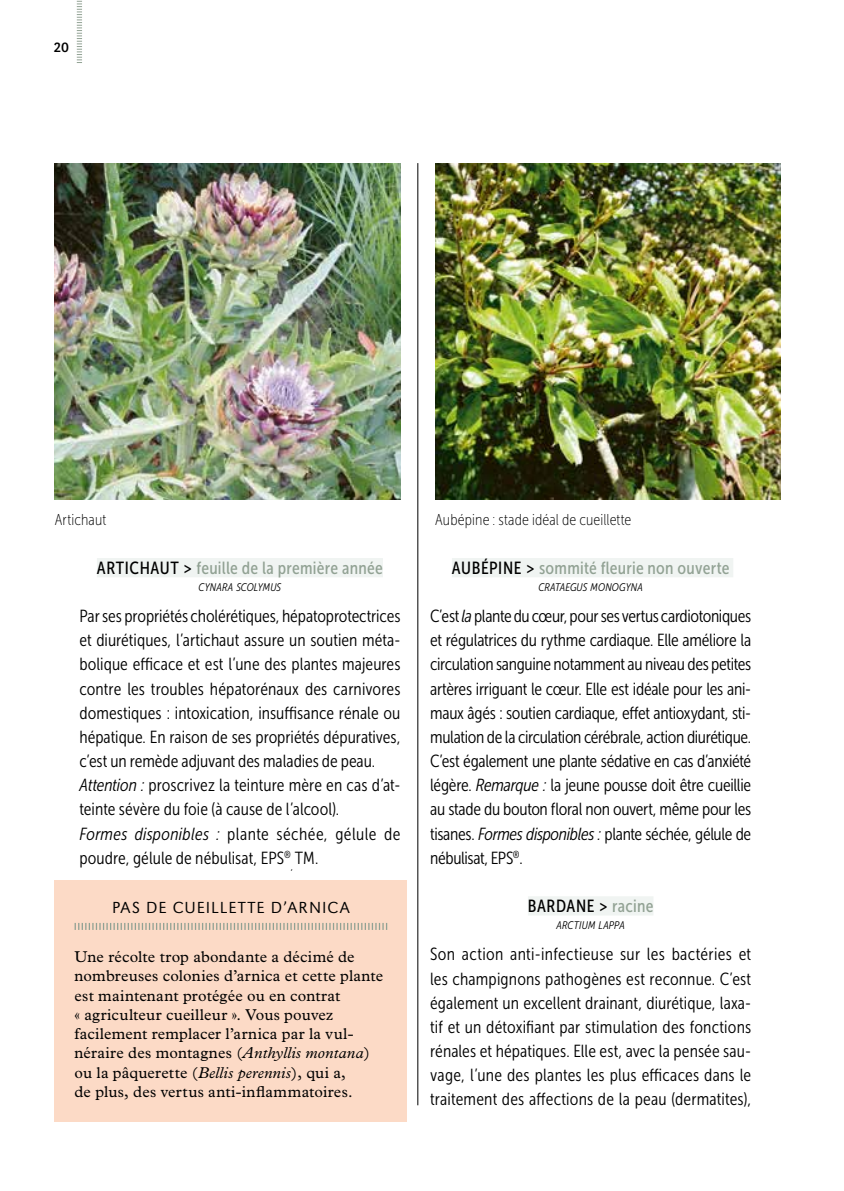
<style>
.page{position:relative;width:844px;height:1191px;background:#fff}
.page>*{position:absolute;margin:0;border:0;box-sizing:border-box;transform-origin:0 0}
.t1{font:17.5px/24.2px "Museo Sans Cond 300";color:#000;text-align:justify}
.t2{font:17.5px "Museo Sans Cond 500";letter-spacing:.015em;color:#92a294}
.t3{font:17.5px "Museo Sans Cond 500";letter-spacing:.02em;color:#000}
.t4{font:16.62px "URW Grotesk T Ligh";letter-spacing:.07em;color:#000}
.t5{font:15.75px/19.2px "Plantin";letter-spacing:.015em;color:#000}
.t6{font:15.75px "Museo Sans Cond 100";letter-spacing:.01em;color:#000}
.t7{font:14px "URW Grotesk T";color:#000}
.t8{font:italic 11.03px "Museo Sans Cond 300";letter-spacing:.01em;color:#000}
.s1{color:#000}
.s2{font-style:italic}
.s3{color:#92a294}
</style>
<div class="page">
<svg style="left:77px;top:0;width:5px;height:63px"></svg>
<hr style="left:417px;top:163px;width:1px;height:942px;background:#000">
<div style="left:452px;top:558px;width:281px;height:19px;background:#f0f4f2"></div>
<div style="left:527px;top:896px;width:126px;height:19px;background:#f0f4f2"></div>
<div style="left:97px;top:558px;width:286px;height:19px;background:#f0f4f2"></div>
<div style="left:55px;top:880px;width:352px;height:242px;background:#fcdac6"></div>
<svg style="left:75px;top:923px;width:312px;height:7px"></svg>
<img style="left:435px;top:163px;width:345px;height:337px">
<img style="left:55px;top:163px;width:345px;height:337px">
<p class="t7" style="left:53px;top:40px;width:17px">20</p>
<p class="t6" style="left:55px;top:512px;width:53px">Artichaut</p>
<p class="t6" style="left:435px;top:512px;width:198px">Aubépine : stade idéal de cueillette</p>
<p class="t2" style="left:97px;top:558px;width:287px"><span class="s1">ARTICHAUT &gt;</span> feuille de la première année</p>
<p class="t8" style="left:199px;top:581px;width:84px">CYNARA SCOLYMUS</p>
<p class="t1" style="left:79px;top:604px;width:322px;text-align:left">Par ses propriétés cholérétiques, hépatoprotectrices et diurétiques, l’artichaut assure un soutien méta&shy;bolique efficace et est l’une des plantes majeures contre les troubles hépatorénaux des carnivores domestiques : intoxication, insuffisance rénale ou hépatique. En raison de ses propriétés dépuratives, c’est un remède adjuvant des maladies de peau.<br><span class="s2">Attention :</span> proscrivez la teinture mère en cas d’at&shy;teinte sévère du foie (à cause de l’alcool).<br><span class="s2">Formes disponibles :</span> plante séchée, gélule de poudre, gélule de nébulisat, EPS<sup>®</sup><sub>,</sub> TM.</p>
<p class="t4" style="left:112px;top:898px;width:239px">PAS DE CUEILLETTE D’ARNICA</p>
<p class="t5" style="left:75px;top:947px;width:310px">Une récolte trop abondante a décimé de nombreuses colonies d’arnica et cette plante est maintenant protégée ou en contrat<br>« agriculteur cueilleur ». Vous pouvez facilement remplacer l’arnica par la vul&shy;néraire des montagnes (<span class="s2">Anthyllis montana</span>) ou la pâquerette (<span class="s2">Bellis perennis</span>), qui a,<br>de plus, des vertus anti-inflammatoires.</p>
<p class="t2" style="left:452px;top:558px;width:279px"><span class="s1">AUBÉPINE &gt;</span> sommité fleurie non ouverte</p>
<p class="t8" style="left:538px;top:581px;width:106px">CRATAEGUS MONOGYNA</p>
<p class="t1" style="left:430px;top:604px;width:322px">C’est <span class="s2">la</span> plante du cœur, pour ses vertus cardiotoniques et régulatrices du rythme cardiaque. Elle améliore la circulation sanguine notamment au niveau des petites artères irriguant le cœur. Elle est idéale pour les ani&shy;maux âgés : soutien cardiaque, effet antioxydant, sti&shy;mulation de la circulation cérébrale, action diurétique.<br>C’est également une plante sédative en cas d’anxiété légère. <span class="s2">Remarque :</span> la jeune pousse doit être cueillie au stade du bouton floral non ouvert, même pour les tisanes. <span class="s2">Formes disponibles :</span> plante séchée, gélule de nébulisat, EPS<sup>®</sup>.</p>
<p class="t3" style="left:527px;top:896px;width:127px">BARDANE &gt; <span class="s3">racine</span></p>
<p class="t8" style="left:556px;top:919px;width:70px">ARCTIUM LAPPA</p>
<p class="t1" style="left:430px;top:942px;width:322px">Son action anti-infectieuse sur les bactéries et les champignons pathogènes est reconnue. C’est également un excellent drainant, diurétique, laxa&shy;tif et un détoxifiant par stimulation des fonctions rénales et hépatiques. Elle est, avec la pensée sau&shy;vage, l’une des plantes les plus efficaces dans le traitement des affections de la peau (dermatites),</p>
</div>
